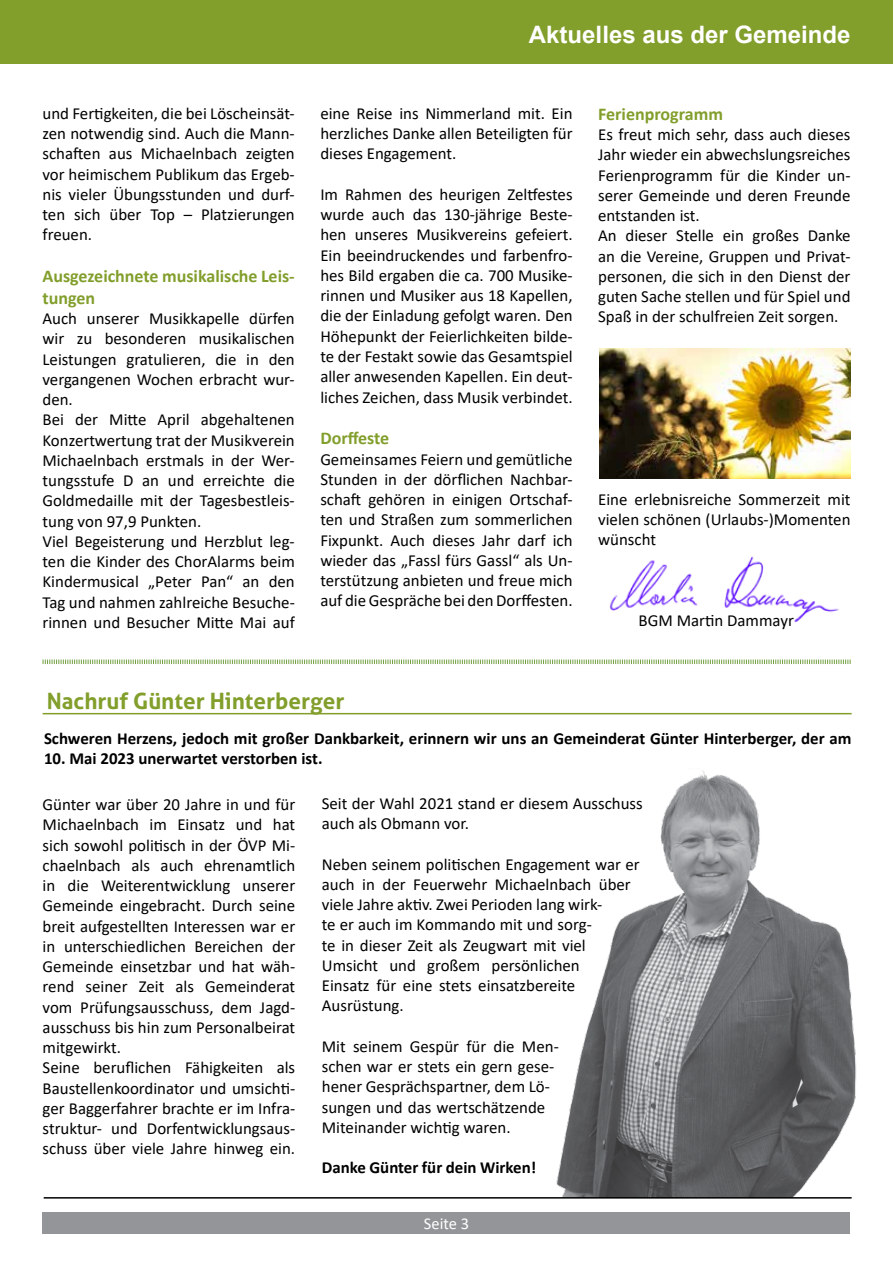
<style>
.page{position:relative;width:893px;height:1263px;background:#fff}
.page>*{position:absolute;margin:0;border:0;box-sizing:border-box;transform-origin:0 0}
.t1{font:700 24px "Arial";color:#fff}
.t2{font:700 22.5px "Aller";color:#829e2b}
.t3{font:700 18px/21.6px "Calibri";color:#829e2b}
.t4{font:16.8px/20.2px "Calibri";color:#000}
.t5{font:700 16.8px "Calibri";color:#000}
.t6{font:16.5px "Calibri";color:#fff}
</style>
<div class="page">
<div style="left:43px;top:1212px;width:807px;height:21px;background:#939598"></div>
<img style="left:609px;top:556px;width:230px;height:66px">
<hr style="left:43px;top:713px;width:809px;height:1px;background:#829e2b">
<img style="left:556px;top:771px;width:301px;height:426px">
<hr style="left:44px;top:1197px;width:808px;height:1px;background:#000">
<svg style="left:42px;top:659px;width:809px;height:5px"></svg>
<div style="left:0;top:0;width:893px;height:64px;background:#829e2b"></div>
<img style="left:599px;top:349px;width:251px;height:129px">
<h1 class="t1" style="left:529px;top:18px;width:323px">Aktuelles aus der Gemeinde</h1>
<p class="t4" style="left:43px;top:103px;width:254px;text-align:justify">und Fertigkeiten, die bei Löscheinsät&shy;zen notwendig sind. Auch die Mann&shy;schaften aus Michaelnbach zeigten vor heimischem Publikum das Ergeb&shy;nis vieler Übungsstunden und durf&shy;ten sich über Top – Platzierungen freuen.</p>
<p class="t3" style="left:43px;top:265px;width:254px">Ausgezeichnete musikalische Leis&shy;tungen</p>
<p class="t4" style="left:43px;top:308px;width:254px">Auch unserer Musikkapelle dürfen wir zu besonderen musikalischen<br>Leistungen gratulieren, die in den vergangenen Wochen erbracht wur&shy;den.<br>Bei der Mitte April abgehaltenen<br>Konzertwertung trat der Musikverein<br>Michaelnbach erstmals in der Wer&shy;tungsstufe D an und erreichte die<br>Goldmedaille mit der Tagesbestleis&shy;tung von 97,9 Punkten.<br>Viel Begeisterung und Herzblut leg&shy;ten die Kinder des ChorAlarms beim<br>Kindermusical „Peter Pan“ an den<br>Tag und nahmen zahlreiche Besuche&shy;rinnen und Besucher Mitte Mai auf</p>
<p class="t4" style="left:320px;top:103px;width:254px;text-align:justify">eine Reise ins Nimmerland mit. Ein herzliches Danke allen Beteiligten für dieses Engagement.</p>
<p class="t4" style="left:320px;top:184px;width:254px;text-align:justify">Im Rahmen des heurigen Zeltfestes wurde auch das 130-jährige Beste&shy;hen unseres Musikvereins gefeiert.<br>Ein beeindruckendes und farbenfro&shy;hes Bild ergaben die ca. 700 Musike&shy;rinnen und Musiker aus 18 Kapellen, die der Einladung gefolgt waren. Den Höhepunkt der Feierlichkeiten bilde&shy;te der Festakt sowie das Gesamtspiel aller anwesenden Kapellen. Ein deut&shy;liches Zeichen, dass Musik verbindet.</p>
<p class="t3" style="left:320px;top:427px;width:71px">Dorffeste</p>
<p class="t4" style="left:320px;top:448px;width:254px;text-align:justify">Gemeinsames Feiern und gemütliche Stunden in der dörflichen Nachbar&shy;schaft gehören in einigen Ortschaf&shy;ten und Straßen zum sommerlichen Fixpunkt. Auch dieses Jahr darf ich wieder das „Fassl fürs Gassl“ als Un&shy;terstützung anbieten und freue mich auf die Gespräche bei den Dorffesten.</p>
<p class="t3" style="left:598px;top:103px;width:126px">Ferienprogramm</p>
<p class="t4" style="left:598px;top:124px;width:254px">Es freut mich sehr, dass auch dieses Jahr wieder ein abwechslungsreiches Ferienprogramm für die Kinder un&shy;serer Gemeinde und deren Freunde entstanden ist.<br>An dieser Stelle ein großes Danke an die Vereine, Gruppen und Privat&shy;personen, die sich in den Dienst der guten Sache stellen und für Spiel und Spaß in der schulfreien Zeit sorgen.</p>
<p class="t4" style="left:598px;top:488px;width:254px;text-align:justify">Eine erlebnisreiche Sommerzeit mit vielen schönen (Urlaubs-)Momenten wünscht</p>
<p class="t4" style="left:639px;top:610px;width:157px">BGM Martin Dammayr</p>
<h2 class="t2" style="left:47px;top:687px;width:299px">Nachruf Günter Hinterberger</h2>
<p class="t5" style="left:44px;top:727px;width:809px">Schweren Herzens, jedoch mit großer Dankbarkeit, erinnern wir uns an Gemeinderat Günter Hinterberger, der am</p>
<p class="t5" style="left:44px;top:747px;width:280px">10. Mai 2023 unerwartet verstorben ist.</p>
<p class="t4" style="left:43px;top:794px;width:254px">Günter war über 20 Jahre in und für Michaelnbach im Einsatz und hat sich sowohl politisch in der ÖVP Mi&shy;chaelnbach als auch ehrenamtlich in die Weiterentwicklung unserer Gemeinde eingebracht. Durch seine breit aufgestellten Interessen war er in unterschiedlichen Bereichen der Gemeinde einsetzbar und hat wäh&shy;rend seiner Zeit als Gemeinderat vom Prüfungsausschuss, dem Jagd&shy;ausschuss bis hin zum Personalbeirat mitgewirkt.<br>Seine beruflichen Fähigkeiten als Baustellenkoordinator und umsichti&shy;ger Baggerfahrer brachte er im Infra&shy;struktur- und Dorfentwicklungsaus&shy;schuss über viele Jahre hinweg ein.</p>
<p class="t4" style="left:322px;top:793px;width:322px">Seit der Wahl 2021 stand er diesem Ausschuss auch als Obmann vor.</p>
<p class="t4" style="left:322px;top:853px;width:320px">Neben seinem politischen Engagement war er auch in der Feuerwehr Michaelnbach über viele Jahre aktiv. Zwei Perioden lang wirk-<br>te er auch im Kommando mit und sorg-<br>te in dieser Zeit als Zeugwart mit viel Umsicht und großem persönlichen<br>Einsatz für eine stets einsatzbereite Ausrüstung.</p>
<p class="t4" style="left:322px;top:1036px;width:238px">Mit seinem Gespür für die Men&shy;schen war er stets ein gern gese&shy;hener Gesprächspartner, dem Lö&shy;sungen und das wertschätzende<br>Miteinander wichtig waren.</p>
<p class="t5" style="left:322px;top:1156px;width:216px">Danke Günter für dein Wirken!</p>
<p class="t6" style="left:424px;top:1212px;width:47px">Seite 3</p>
</div>
